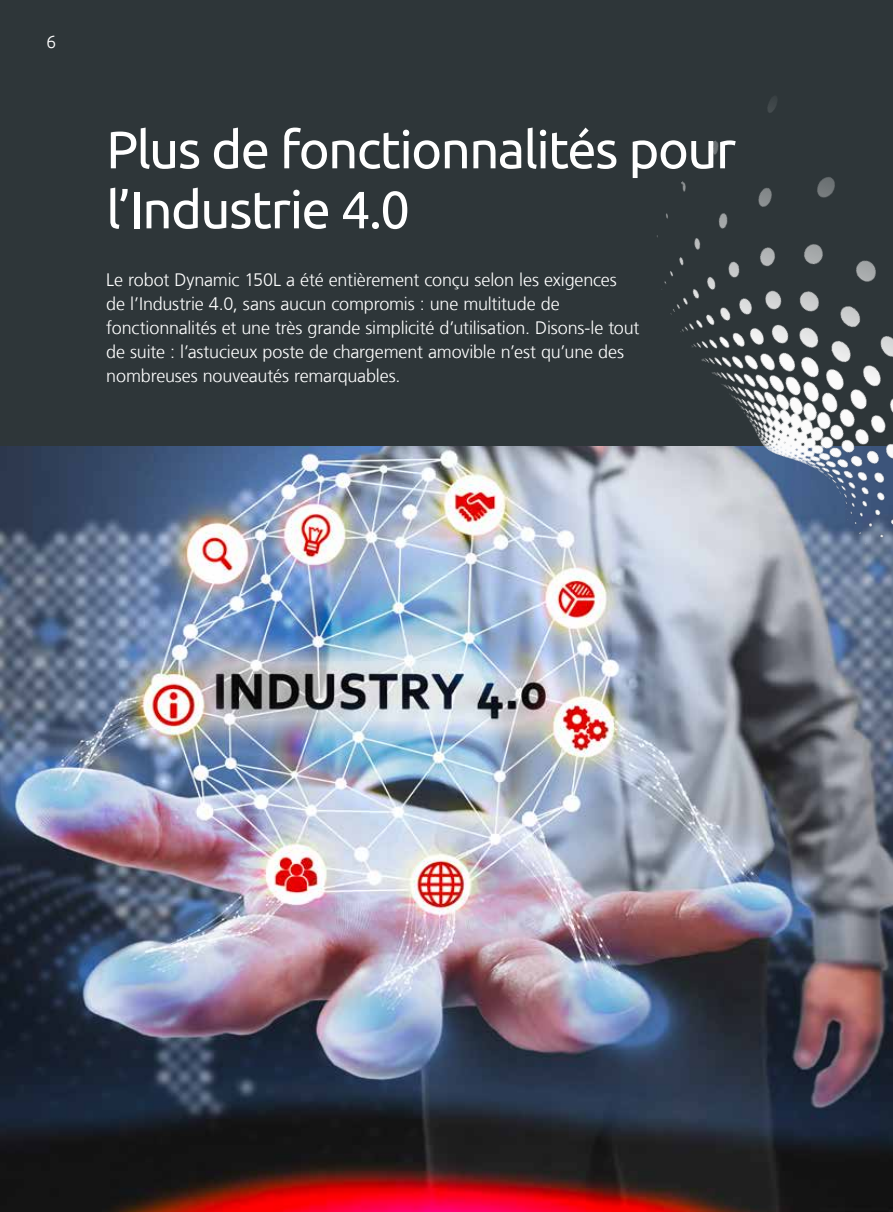
<style>
.page{position:relative;width:893px;height:1212px;background:#2e3639}
.page>*{position:absolute;margin:0;border:0;box-sizing:border-box;transform-origin:0 0}
.t1{font:52.5px/60px "Ubuntu";letter-spacing:-.03em;color:#fff}
.t2{font:300 18px/24px "Frutiger LT Com";letter-spacing:-.01em;color:#fff}
.t3{font:300 18px "Ubuntu";color:#fff}
</style>
<div class="page">
<img style="left:0;top:446px;width:893px;height:766px">
<img style="left:576px;top:96px;width:317px;height:466px">
<p class="t3" style="left:46px;top:31px;width:12px">6</p>
<h1 class="t1" style="left:106px;top:118px;width:631px">Plus de fonctionnalités pour l’Industrie 4.0</h1>
<p class="t2" style="left:106px;top:268px;width:535px">Le robot Dynamic 150L a été entièrement conçu selon les exigences de l’Industrie 4.0, sans aucun compromis : une multitude de fonctionnalités et une très grande simplicité d’utilisation. Disons-le tout de suite : l’astucieux poste de chargement amovible n’est qu’une des nombreuses nouveautés remarquables.</p>
</div>
